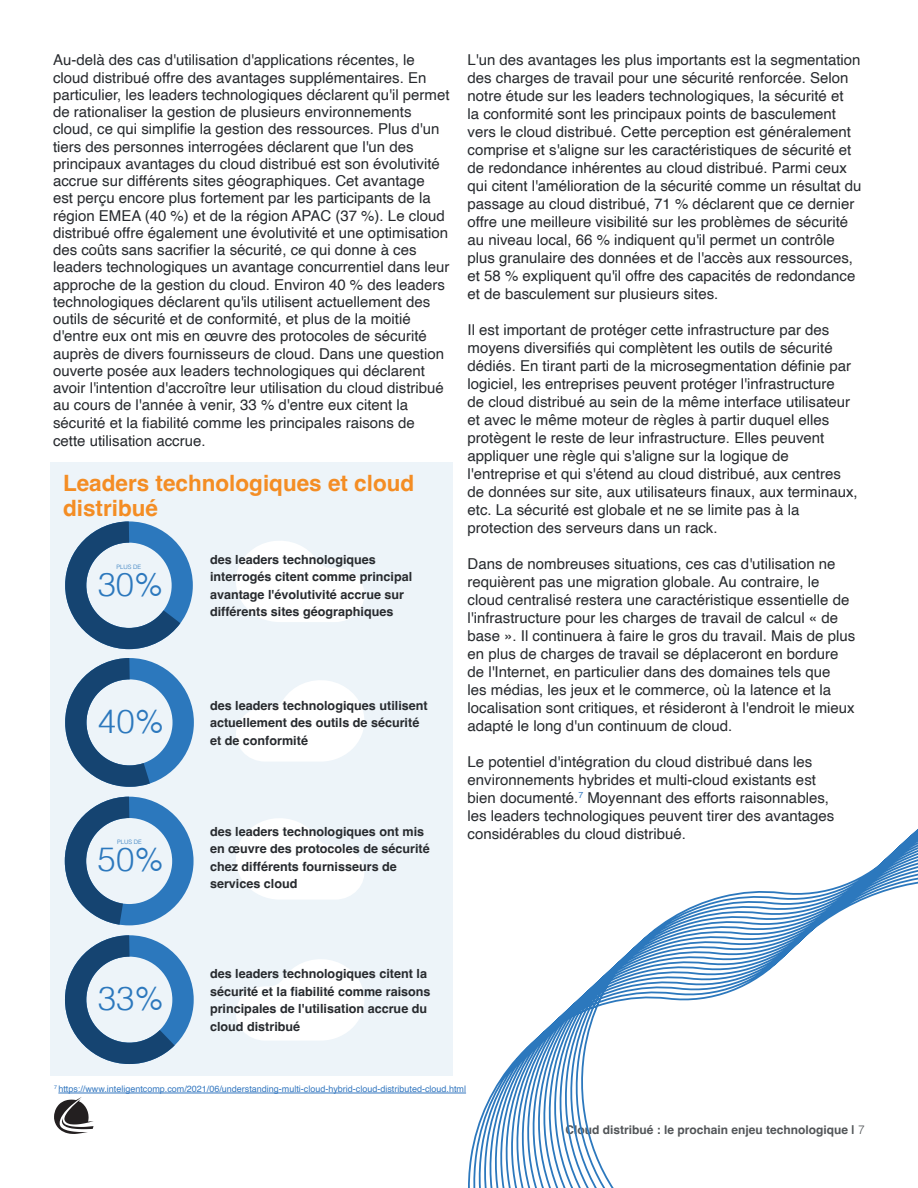
<style>
.page{position:relative;width:918px;height:1188px;background:#fff}
.page>*{position:absolute;margin:0;border:0;box-sizing:border-box;transform-origin:0 0}
.t1{font:300 33.15px "Helvetica";color:#2c78bd}
.t2{font:300 32.85px "Helvetica";color:#2c78bd}
.t3{font:700 22.5px/25.5px "Helvetica";color:#f48d24}
.t4{font:15px/18px "Helvetica";color:#272a2e}
.t5{font:700 12.6px/17.7px "Helvetica";color:#272a2e}
.t6{font:700 12px "Helvetica";color:#525558}
.t7{font:9px "Helvetica";color:#3478c0}
.t8{font:300 6px "Helvetica";color:#2c78bd}
.s1{font-weight:300}
</style>
<div class="page">
<svg style="left:54px;top:1097px;width:40px;height:37px"></svg>
<hr style="left:58px;top:1093px;width:408px;height:1px;background:#3478c0">
<div style="left:50px;top:463px;width:403px;height:613px;background:#edf4f9"></div>
<svg style="left:236px;top:959px;width:128px;height:81px"></svg>
<svg style="left:236px;top:541px;width:128px;height:81px"></svg>
<svg style="left:236px;top:818px;width:128px;height:81px"></svg>
<svg style="left:236px;top:680px;width:128px;height:81px"></svg>
<svg style="left:64px;top:521px;width:130px;height:543px"></svg>
<svg style="left:463px;top:829px;width:455px;height:359px"></svg>
<p class="t4" style="left:53px;top:52px;width:398px;line-height:17.2px">Au-delà des cas d'utilisation d'applications récentes, le cloud distribué offre des avantages supplémentaires. En particulier, les leaders technologiques déclarent qu'il permet de rationaliser la gestion de plusieurs environnements cloud, ce qui simplifie la gestion des ressources. Plus d'un tiers des personnes interrogées déclarent que l'un des principaux avantages du cloud distribué est son évolutivité accrue sur différents sites géographiques. Cet avantage<br>est perçu encore plus fortement par les participants de la région EMEA (40 %) et de la région APAC (37 %). Le cloud distribué offre également une évolutivité et une optimisation des coûts sans sacrifier la sécurité, ce qui donne à ces leaders technologiques un avantage concurrentiel dans leur approche de la gestion du cloud. Environ 40 % des leaders technologiques déclarent qu'ils utilisent actuellement des outils de sécurité et de conformité, et plus de la moitié d'entre eux ont mis en œuvre des protocoles de sécurité auprès de divers fournisseurs de cloud. Dans une question ouverte posée aux leaders technologiques qui déclarent avoir l'intention d'accroître leur utilisation du cloud distribué au cours de l'année à venir, 33 % d'entre eux citent la sécurité et la fiabilité comme les principales raisons de cette utilisation accrue.</p>
<p class="t4" style="left:468px;top:51px;width:395px">L'un des avantages les plus importants est la segmentation des charges de travail pour une sécurité renforcée. Selon notre étude sur les leaders technologiques, la sécurité et<br>la conformité sont les principaux points de basculement vers le cloud distribué. Cette perception est généralement comprise et s'aligne sur les caractéristiques de sécurité et de redondance inhérentes au cloud distribué. Parmi ceux qui citent l'amélioration de la sécurité comme un résultat du passage au cloud distribué, 71 % déclarent que ce dernier offre une meilleure visibilité sur les problèmes de sécurité au niveau local, 66 % indiquent qu'il permet un contrôle plus granulaire des données et de l'accès aux ressources, et 58 % expliquent qu'il offre des capacités de redondance et de basculement sur plusieurs sites.</p>
<p class="t4" style="left:468px;top:321px;width:392px">Il est important de protéger cette infrastructure par des moyens diversifiés qui complètent les outils de sécurité dédiés. En tirant parti de la microsegmentation définie par logiciel, les entreprises peuvent protéger l'infrastructure<br>de cloud distribué au sein de la même interface utilisateur et avec le même moteur de règles à partir duquel elles protègent le reste de leur infrastructure. Elles peuvent appliquer une règle qui s'aligne sur la logique de l'entreprise et qui s'étend au cloud distribué, aux centres de données sur site, aux utilisateurs finaux, aux terminaux, etc. La sécurité est globale et ne se limite pas à la protection des serveurs dans un rack.</p>
<p class="t4" style="left:468px;top:555px;width:389px">Dans de nombreuses situations, ces cas d'utilisation ne requièrent pas une migration globale. Au contraire, le cloud centralisé restera une caractéristique essentielle de l'infrastructure pour les charges de travail de calcul « de base ». Il continuera à faire le gros du travail. Mais de plus en plus de charges de travail se déplaceront en bordure de l'Internet, en particulier dans des domaines tels que<br>les médias, les jeux et le commerce, où la latence et la localisation sont critiques, et résideront à l'endroit le mieux adapté le long d'un continuum de cloud.</p>
<p class="t4" style="left:468px;top:753px;width:368px">Le potentiel d'intégration du cloud distribué dans les environnements hybrides et multi-cloud existants est bien documenté.<sup>7</sup> Moyennant des efforts raisonnables, les leaders technologiques peuvent tirer des avantages considérables du cloud distribué.</p>
<p class="t3" style="left:63px;top:473px;width:353px">Leaders technologiques et cloud distribué</p>
<p class="t5" style="left:210px;top:552px;width:204px">des leaders technologiques interrogés citent comme principal avantage l'évolutivité accrue sur différents sites géographiques</p>
<p class="t8" style="left:117px;top:561px;width:26px">PLUS DE</p>
<h2 class="t2" style="left:98px;top:556px;width:67px">30%</h2>
<p class="t5" style="left:210px;top:698px;width:219px">des leaders technologiques utilisent actuellement des outils de sécurité et de conformité</p>
<h1 class="t1" style="left:98px;top:693px;width:68px">40%</h1>
<p class="t5" style="left:210px;top:824px;width:221px">des leaders technologiques ont mis en œuvre des protocoles de sécurité chez différents fournisseurs de services cloud</p>
<p class="t8" style="left:117px;top:837px;width:26px">PLUS DE</p>
<h1 class="t1" style="left:98px;top:831px;width:68px">50%</h1>
<h1 class="t1" style="left:98px;top:970px;width:68px">33%</h1>
<p class="t5" style="left:210px;top:966px;width:222px">des leaders technologiques citent la sécurité et la fiabilité comme raisons principales de l'utilisation accrue du cloud distribué</p>
<p class="t7" style="left:54px;top:1082px;width:414px"><sup>7</sup> https://www.inteligentcomp.com/2021/06/understanding-multi-cloud-hybrid-cloud-distributed-cloud.html</p>
<p class="t6" style="left:566px;top:1122px;width:301px">Cloud distribué : le prochain enjeu technologique | <span class="s1">7</span></p>
</div>
